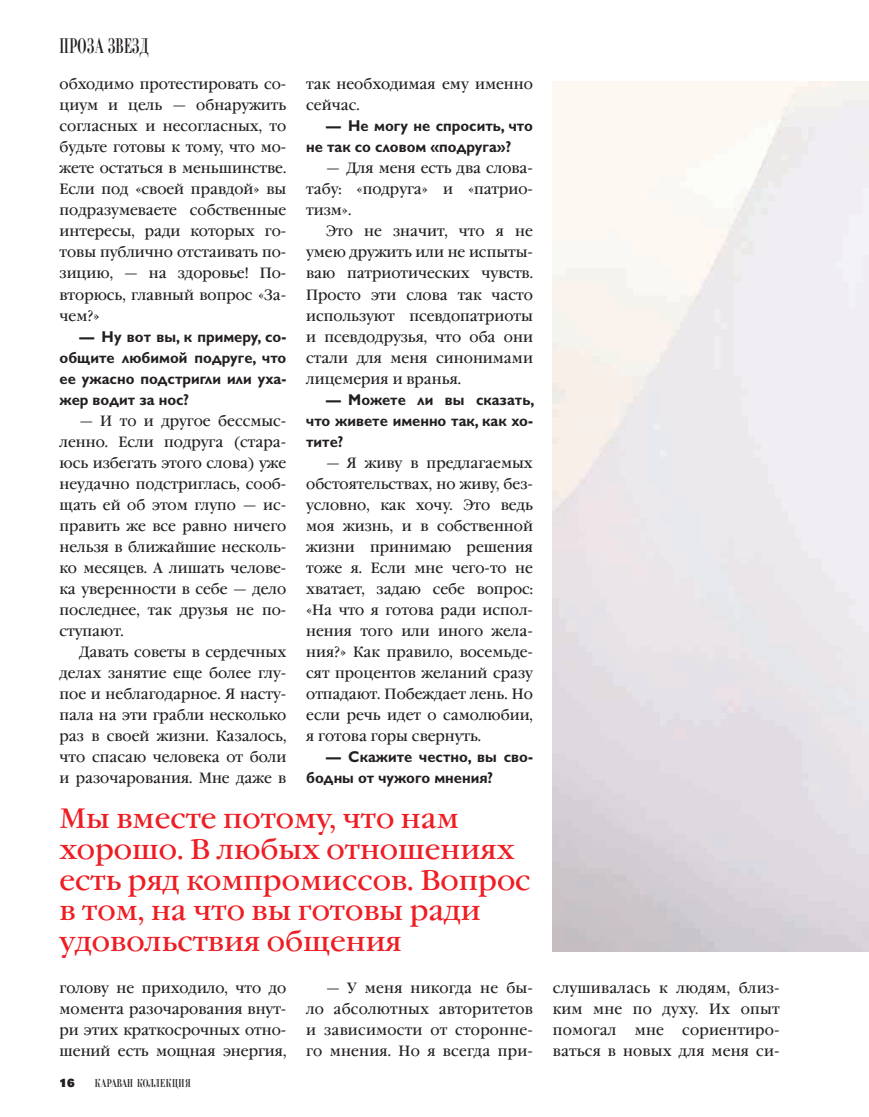
<style>
.page{position:relative;width:869px;height:1117px;background:#fff}
.page>*{position:absolute;margin:0;border:0;box-sizing:border-box;transform-origin:0 0}
.t1{font:28px/30.6px "Garamond Book C";color:#ee1d23}
.t2{font:21px "Didona C";letter-spacing:.035em;color:#231f20;scale:.6 1}
.t3{font:700 15.75px/21px "Gill Sans Cyr";color:#231f20;text-align:justify;scale:.94 1}
.t4{font:14.88px/21px "Garamond Book C";color:#231f20;text-align:justify;scale:.94 1}
.t5{font:11.38px "Didona C";color:#231f20;scale:.7 1}
.t6{font:900 11.38px "Partner";color:#231f20;scale:.96 1}
</style>
<div class="page">
<p class="t2" style="left:60px;top:38px;width:150px">ПРОЗА ЗВЕЗД</p>
<p class="t4" style="left:60px;top:75px;width:242px">обходимо протестировать со&shy;циум и цель — обнаружить согласных и несогласных, то будьте готовы к тому, что мо&shy;жете остаться в меньшинстве.<br>Если под «своей правдой» вы подразумеваете собственные интересы, ради которых го&shy;товы публично отстаивать по&shy;зицию, — на здоровье! По&shy;вторюсь, главный вопрос «За&shy;чем?»</p>
<p class="t3" style="left:60px;top:327px;width:242px;text-indent:20px">— Ну вот вы, к примеру, со&shy;общите любимой подруге, что ее ужасно подстригли или уха&shy;жер водит за нос?</p>
<p class="t4" style="left:79px;top:411px;width:221px">— И то и другое бессмыс-</p>
<p class="t4" style="left:60px;top:432px;width:242px">ленно. Если подруга (стара-</p>
<p class="t4" style="left:60px;top:453px;width:242px">юсь избегать этого слова) уже</p>
<p class="t4" style="left:60px;top:474px;width:242px">неудачно подстриглась, сооб-</p>
<p class="t4" style="left:60px;top:495px;width:242px">щать ей об этом глупо — ис-</p>
<p class="t4" style="left:60px;top:516px;width:242px">править же все равно ничего</p>
<p class="t4" style="left:60px;top:537px;width:242px">нельзя в ближайшие несколь-</p>
<p class="t4" style="left:60px;top:558px;width:242px">ко месяцев. А лишать челове-</p>
<p class="t4" style="left:60px;top:579px;width:242px">ка уверенности в себе — дело</p>
<p class="t4" style="left:60px;top:600px;width:242px">последнее, так друзья не по-</p>
<p class="t4" style="left:60px;top:621px;width:70px">ступают.</p>
<p class="t4" style="left:79px;top:642px;width:221px">Давать советы в сердечных</p>
<p class="t4" style="left:60px;top:663px;width:242px">делах занятие еще более глу-</p>
<p class="t4" style="left:60px;top:684px;width:242px">пое и неблагодарное. Я насту-</p>
<p class="t4" style="left:60px;top:705px;width:242px">пала на эти грабли несколько</p>
<p class="t4" style="left:60px;top:726px;width:242px">раз в своей жизни. Казалось,</p>
<p class="t4" style="left:60px;top:747px;width:242px">что спасаю человека от боли</p>
<p class="t4" style="left:60px;top:768px;width:242px">и разочарования. Мне даже в</p>
<p class="t4" style="left:306px;top:75px;width:242px">так необходимая ему именно сейчас.</p>
<p class="t3" style="left:306px;top:117px;width:242px;text-indent:20px">— Не могу не спросить, что не так со словом «подруга»?</p>
<p class="t4" style="left:326px;top:159px;width:221px">— Для меня есть два слова-</p>
<p class="t4" style="left:306px;top:180px;width:242px">табу: «подруга» и «патрио-</p>
<p class="t4" style="left:306px;top:201px;width:49px">тизм».</p>
<p class="t4" style="left:326px;top:222px;width:221px">Это не значит, что я не</p>
<p class="t4" style="left:306px;top:243px;width:242px">умею дружить или не испыты-</p>
<p class="t4" style="left:306px;top:264px;width:242px">ваю патриотических чувств.</p>
<p class="t4" style="left:306px;top:285px;width:242px">Просто эти слова так часто</p>
<p class="t4" style="left:306px;top:306px;width:242px">используют псевдопатриоты</p>
<p class="t4" style="left:306px;top:327px;width:242px">и псевдодрузья, что оба они</p>
<p class="t4" style="left:306px;top:348px;width:242px">стали для меня синонимами</p>
<p class="t4" style="left:306px;top:369px;width:166px">лицемерия и вранья.</p>
<p class="t3" style="left:306px;top:390px;width:244px;text-indent:20px">— Можете ли вы сказать, что живете именно так, как хо&shy;тите?</p>
<p class="t4" style="left:306px;top:453px;width:243px;text-indent:20px">— Я живу в предлагаемых обстоятельствах, но живу, без&shy;условно, как хочу. Это ведь моя жизнь, и в собственной жизни принимаю решения тоже я. Если мне чего-то не хватает, задаю себе вопрос: «На что я готова ради испол&shy;нения того или иного жела&shy;ния?» Как правило, восемьде&shy;сят процентов желаний сразу отпадают. Побеждает лень. Но если речь идет о самолюбии, я готова горы свернуть.</p>
<p class="t3" style="left:306px;top:747px;width:242px;text-indent:20px">— Скажите честно, вы сво&shy;бодны от чужого мнения?</p>
<p class="t1" style="left:60px;top:805px;width:472px">Мы вместе потому, что нам хорошо. В любых отношениях есть ряд компромиссов. Вопрос в том, на что вы готовы ради удовольствия общения</p>
<p class="t4" style="left:60px;top:978px;width:242px">голову не приходило, что до момента разочарования внут&shy;ри этих краткосрочных отно&shy;шений есть мощная энергия,</p>
<p class="t6" style="left:60px;top:1076px;width:18px">16</p>
<p class="t5" style="left:95px;top:1078px;width:138px">КАРАВАН КОЛЛЕКЦИЯ</p>
<p class="t4" style="left:306px;top:978px;width:243px;text-indent:20px">— У меня никогда не бы&shy;ло абсолютных авторитетов и зависимости от сторонне&shy;го мнения. Но я всегда при-</p>
<p class="t4" style="left:552px;top:978px;width:242px">слушивалась к людям, близ&shy;ким мне по духу. Их опыт помогал мне сориентиро&shy;ваться в новых для меня си-</p>
</div>
